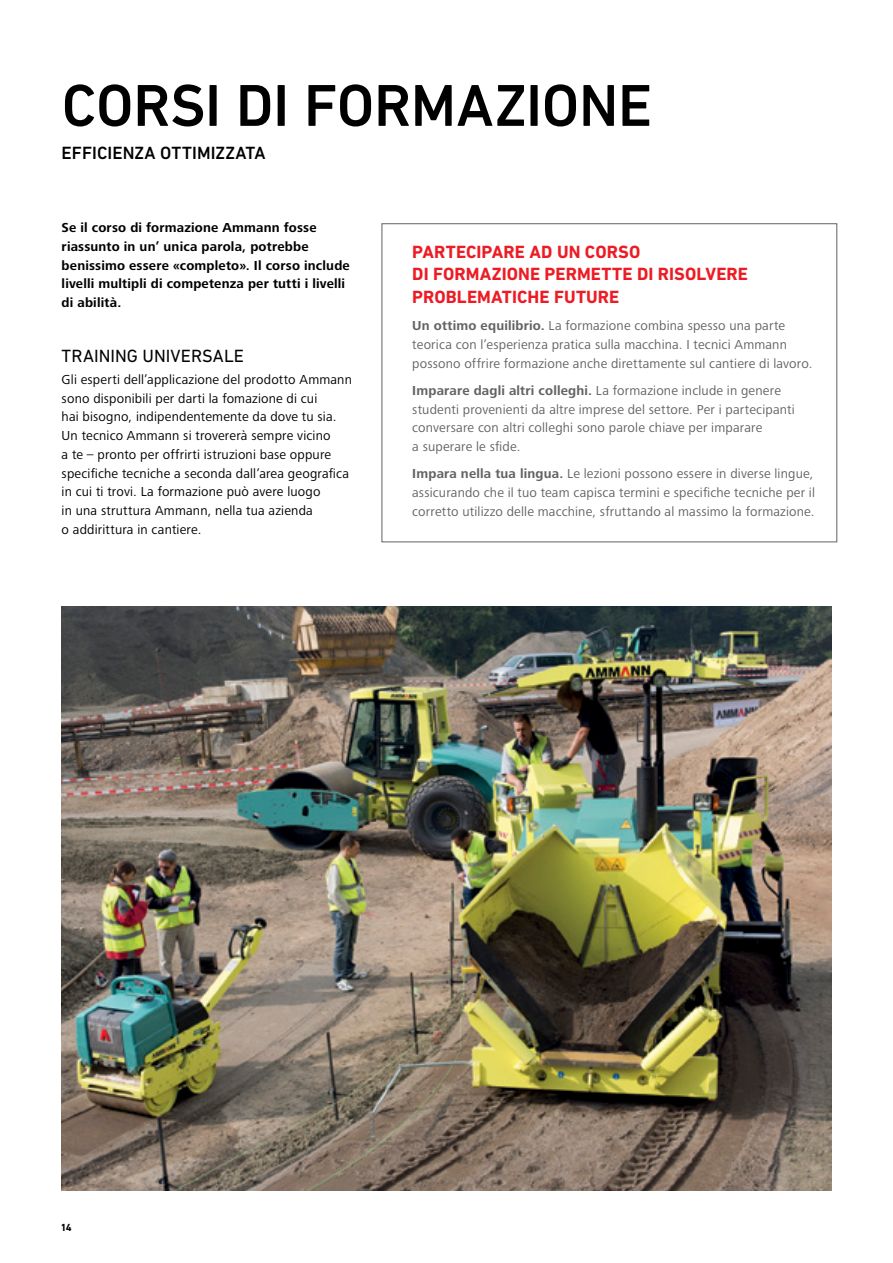
<style>
.page{position:relative;width:893px;height:1263px;background:#fff}
.page>*{position:absolute;margin:0;border:0;box-sizing:border-box;transform-origin:0 0}
.t1{font:500 60px "DIN Next LT Pro";letter-spacing:-.005em;color:#000}
.t2{font:700 18px/22.5px "DIN Next LT Pro";letter-spacing:.005em;color:#ec1b24}
.t3{font:500 18px "DIN Next LT Pro";color:#000}
.t4{font:18px "DIN Next LT Pro";letter-spacing:.005em;color:#000}
.t5{font:13.5px/18.8px "Frutiger Next LTW1 G";letter-spacing:.01em;color:#636366}
.t6{font:13.5px/18.8px "Frutiger Next LTW1 G";letter-spacing:.01em;color:#000}
.t7{font:700 13.5px/18.8px "Frutiger Next LTW1 G";letter-spacing:.015em;color:#000}
.t8{font:700 10.5px "DIN Next LT Pro";color:#000}
.s1{font-weight:700}
</style>
<div class="page">
<img style="left:62px;top:606px;width:769px;height:585px">
<div style="left:381px;top:223px;width:456px;height:319px;border:1px solid #6f7574"></div>
<h1 class="t1" style="left:62px;top:71px;width:592px">CORSI DI FORMAZIONE</h1>
<h2 class="t3" style="left:62px;top:143px;width:205px">EFFICIENZA OTTIMIZZATA</h2>
<p class="t7" style="left:62px;top:219px;width:290px">Se il corso di formazione Ammann fosse riassunto in un’ unica parola, potrebbe benissimo essere «completo». Il corso include livelli multipli di competenza per tutti i livelli di abilità.</p>
<h2 class="t4" style="left:62px;top:345px;width:184px">TRAINING UNIVERSALE</h2>
<p class="t6" style="left:62px;top:370px;width:292px">Gli esperti dell’applicazione del prodotto Ammann sono disponibili per darti la fomazione di cui<br>hai bisogno, indipendentemente da dove tu sia.<br>Un tecnico Ammann si trovererà sempre vicino<br>a te – pronto per offrirti istruzioni base oppure specifiche tecniche a seconda dall’area geografica in cui ti trovi. La formazione può avere luogo<br>in una struttura Ammann, nella tua azienda<br>o addirittura in cantiere.</p>
<h2 class="t2" style="left:412px;top:240px;width:337px">PARTECIPARE AD UN CORSO<br>DI FORMAZIONE PERMETTE DI RISOLVERE<br>PROBLEMATICHE FUTURE</h2>
<p class="t5" style="left:412px;top:317px;width:402px"><span class="s1">Un ottimo equilibrio.</span> La formazione combina spesso una parte teorica con l’esperienza pratica sulla macchina. I tecnici Ammann possono offrire formazione anche direttamente sul cantiere di lavoro.</p>
<p class="t5" style="left:412px;top:381px;width:384px"><span class="s1">Imparare dagli altri colleghi.</span> La formazione include in genere studenti provenienti da altre imprese del settore. Per i partecipanti conversare con altri colleghi sono parole chiave per imparare<br>a superare le sfide.</p>
<p class="t5" style="left:412px;top:465px;width:404px;text-align:justify"><span class="s1">Impara nella tua lingua.</span> Le lezioni possono essere in diverse lingue, assicurando che il tuo team capisca termini e specifiche tecniche per il corretto utilizzo delle macchine, sfruttando al massimo la formazione.</p>
<p class="t8" style="left:62px;top:1221px;width:12px">14</p>
</div>
